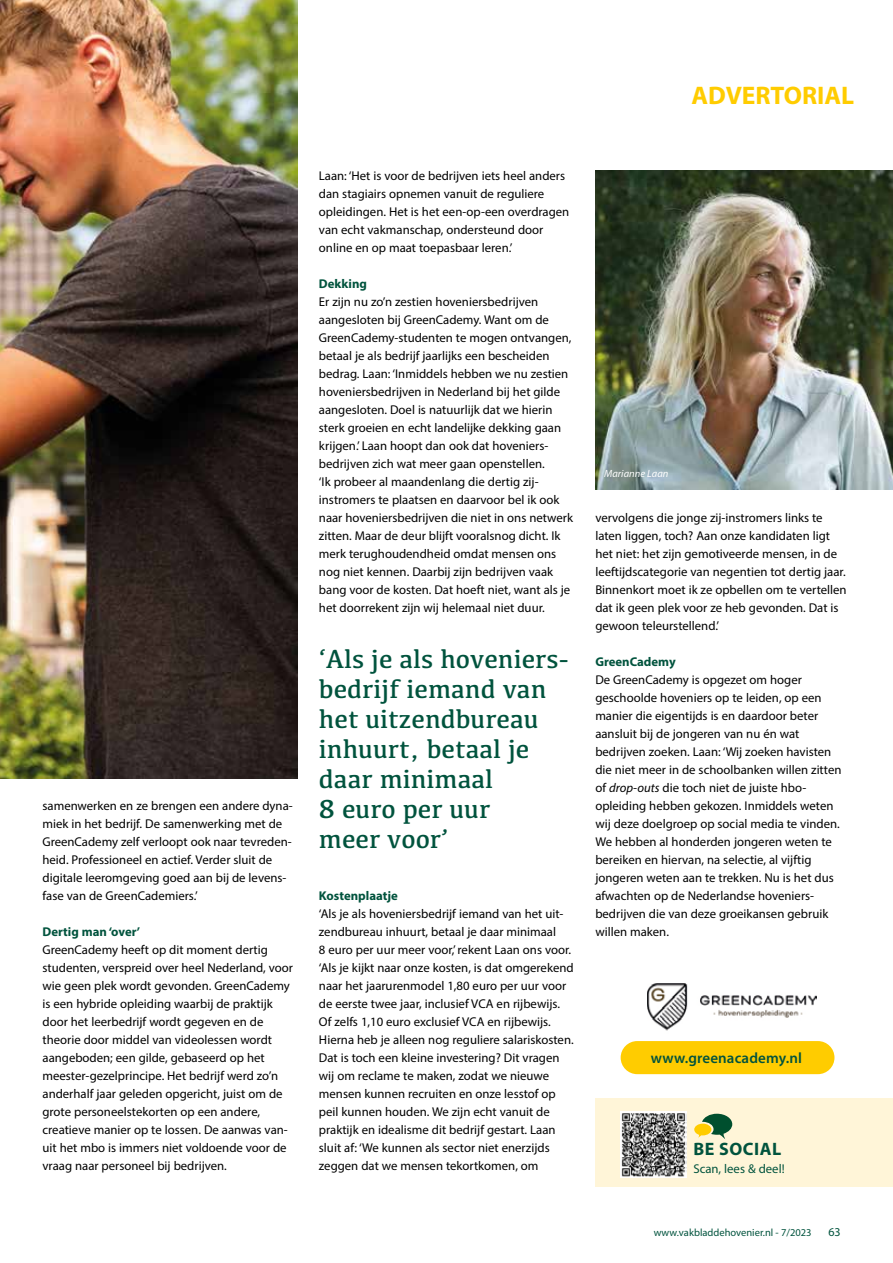
<style>
.page{position:relative;width:893px;height:1263px;background:#fff}
.page>*{position:absolute;margin:0;border:0;box-sizing:border-box;transform-origin:0 0}
.t1{font:27px/30px "Kefa";color:#00533d}
.t2{font:700 25.5px "Myriad Pro";color:#fc0}
.t3{font:700 18px "Myriad Pro";letter-spacing:.03em;color:#00533d}
.t4{font:600 15px "Myriad Pro";letter-spacing:.01em;color:#00533d}
.t5{font:12.75px/18px "Myriad Pro";color:#000}
.t6{font:700 12.75px "Myriad Pro";color:#00533d}
.t7{font:12.75px "Myriad Pro";color:#00533d}
.t8{font:12px "Myriad Pro";color:#00533d}
.t9{font:10.5px "Myriad Pro";color:#00533d}
.t10{font:italic 10.5px "Myriad Pro";color:#fff}
.s1{font-style:italic}
</style>
<div class="page">
<img style="left:0;top:0;width:298px;height:778px">
<img style="left:648px;top:983px;width:168px;height:48px">
<div style="left:621px;top:1041px;width:213px;height:33px;background:#fc0;border-radius:17px"></div>
<div style="left:595px;top:1098px;width:298px;height:89px;background:#fff5d8"></div>
<img style="left:621px;top:1111px;width:65px;height:66px">
<svg style="left:694px;top:1114px;width:38px;height:25px"></svg>
<img style="left:595px;top:170px;width:298px;height:319px">
<h2 class="t2" style="left:691px;top:79px;width:164px">ADVERTORIAL</h2>
<p class="t5" style="left:43px;top:797px;width:252px">samenwerken en ze brengen een andere dyna&shy;miek in het bedrijf. De samenwerking met de GreenCademy zelf verloopt ook naar tevreden&shy;heid. Professioneel en actief. Verder sluit de digitale leeromgeving goed aan bij de levens&shy;fase van de GreenCademiers.’</p>
<p class="t6" style="left:43px;top:923px;width:99px">Dertig man ‘over’</p>
<p class="t5" style="left:43px;top:941px;width:252px">GreenCademy heeft op dit moment dertig studenten, verspreid over heel Nederland, voor wie geen plek wordt gevonden. GreenCademy is een hybride opleiding waarbij de praktijk door het leerbedrijf wordt gegeven en de theorie door middel van videolessen wordt aangeboden; een gilde, gebaseerd op het meester-gezelprincipe. Het bedrijf werd zo’n anderhalf jaar geleden opgericht, juist om de grote personeelstekorten op een andere, creatieve manier op te lossen. De aanwas van&shy;uit het mbo is immers niet voldoende voor de vraag naar personeel bij bedrijven.</p>
<p class="t5" style="left:319px;top:167px;width:252px">Laan: ‘Het is voor de bedrijven iets heel anders dan stagiairs opnemen vanuit de reguliere opleidingen. Het is het een-op-een overdragen van echt vakmanschap, ondersteund door online en op maat toepasbaar leren.’</p>
<p class="t6" style="left:319px;top:275px;width:50px">Dekking</p>
<p class="t5" style="left:319px;top:293px;width:256px">Er zijn nu zo’n zestien hoveniersbedrijven aangesloten bij GreenCademy. Want om de GreenCademy-studenten te mogen ontvangen, betaal je als bedrijf jaarlijks een bescheiden bedrag. Laan: ‘Inmiddels hebben we nu zestien hoveniersbedrijven in Nederland bij het gilde aangesloten. Doel is natuurlijk dat we hierin sterk groeien en echt landelijke dekking gaan krijgen.’ Laan hoopt dan ook dat hoveniers&shy;bedrijven zich wat meer gaan openstellen.<br>‘Ik probeer al maandenlang die dertig zij&shy;instromers te plaatsen en daarvoor bel ik ook naar hoveniersbedrijven die niet in ons netwerk zitten. Maar de deur blijft vooralsnog dicht. Ik merk terughoudendheid omdat mensen ons nog niet kennen. Daarbij zijn bedrijven vaak bang voor de kosten. Dat hoeft niet, want als je het doorrekent zijn wij helemaal niet duur.</p>
<h1 class="t1" style="left:319px;top:643px;width:251px">‘Als je als hoveniers&shy;bedrijf iemand van het uitzendbureau inhuurt, betaal je daar minimaal<br>8 euro per uur<br>meer voor’</h1>
<p class="t6" style="left:319px;top:888px;width:80px">Kostenplaatje</p>
<p class="t5" style="left:319px;top:905px;width:256px">‘Als je als hoveniersbedrijf iemand van het uit&shy;zendbureau inhuurt, betaal je daar minimaal<br>8 euro per uur meer voor,’ rekent Laan ons voor. ‘Als je kijkt naar onze kosten, is dat omgerekend naar het jaarurenmodel 1,80 euro per uur voor de eerste twee jaar, inclusief VCA en rijbewijs.<br>Of zelfs 1,10 euro exclusief VCA en rijbewijs.<br>Hierna heb je alleen nog reguliere salariskosten.<br>Dat is toch een kleine investering? Dit vragen wij om reclame te maken, zodat we nieuwe mensen kunnen recruiten en onze lesstof op peil kunnen houden. We zijn echt vanuit de praktijk en idealisme dit bedrijf gestart. Laan sluit af: ‘We kunnen als sector niet enerzijds zeggen dat we mensen tekortkomen, om</p>
<p class="t10" style="left:604px;top:467px;width:66px">Marianne Laan</p>
<p class="t5" style="left:595px;top:509px;width:253px">vervolgens die jonge zij-instromers links te laten liggen, toch? Aan onze kandidaten ligt het niet: het zijn gemotiveerde mensen, in de leeftijdscategorie van negentien tot dertig jaar.<br>Binnenkort moet ik ze opbellen om te vertellen dat ik geen plek voor ze heb gevonden. Dat is gewoon teleurstellend.’</p>
<p class="t6" style="left:595px;top:654px;width:82px">GreenCademy</p>
<p class="t5" style="left:595px;top:671px;width:248px">De GreenCademy is opgezet om hoger geschoolde hoveniers op te leiden, op een manier die eigentijds is en daardoor beter aansluit bij de jongeren van nu én wat bedrijven zoeken. Laan: ‘Wij zoeken havisten die niet meer in de schoolbanken willen zitten of <span class="s1">drop-outs</span> die toch niet de juiste hbo&shy;opleiding hebben gekozen. Inmiddels weten wij deze doelgroep op social media te vinden.<br>We hebben al honderden jongeren weten te bereiken en hiervan, na selectie, al vijftig jongeren weten aan te trekken. Nu is het dus afwachten op de Nederlandse hoveniers&shy;bedrijven die van deze groeikansen gebruik willen maken.</p>
<p class="t4" style="left:651px;top:1049px;width:153px">www.greenacademy.nl</p>
<h3 class="t3" style="left:693px;top:1137px;width:89px">BE SOCIAL</h3>
<p class="t7" style="left:693px;top:1161px;width:93px">Scan, lees &amp; deel!</p>
<p class="t9" style="left:654px;top:1226px;width:159px">www.vakbladdehovenier.nl - 7/2023</p>
<p class="t8" style="left:828px;top:1224px;width:14px">63</p>
</div>
